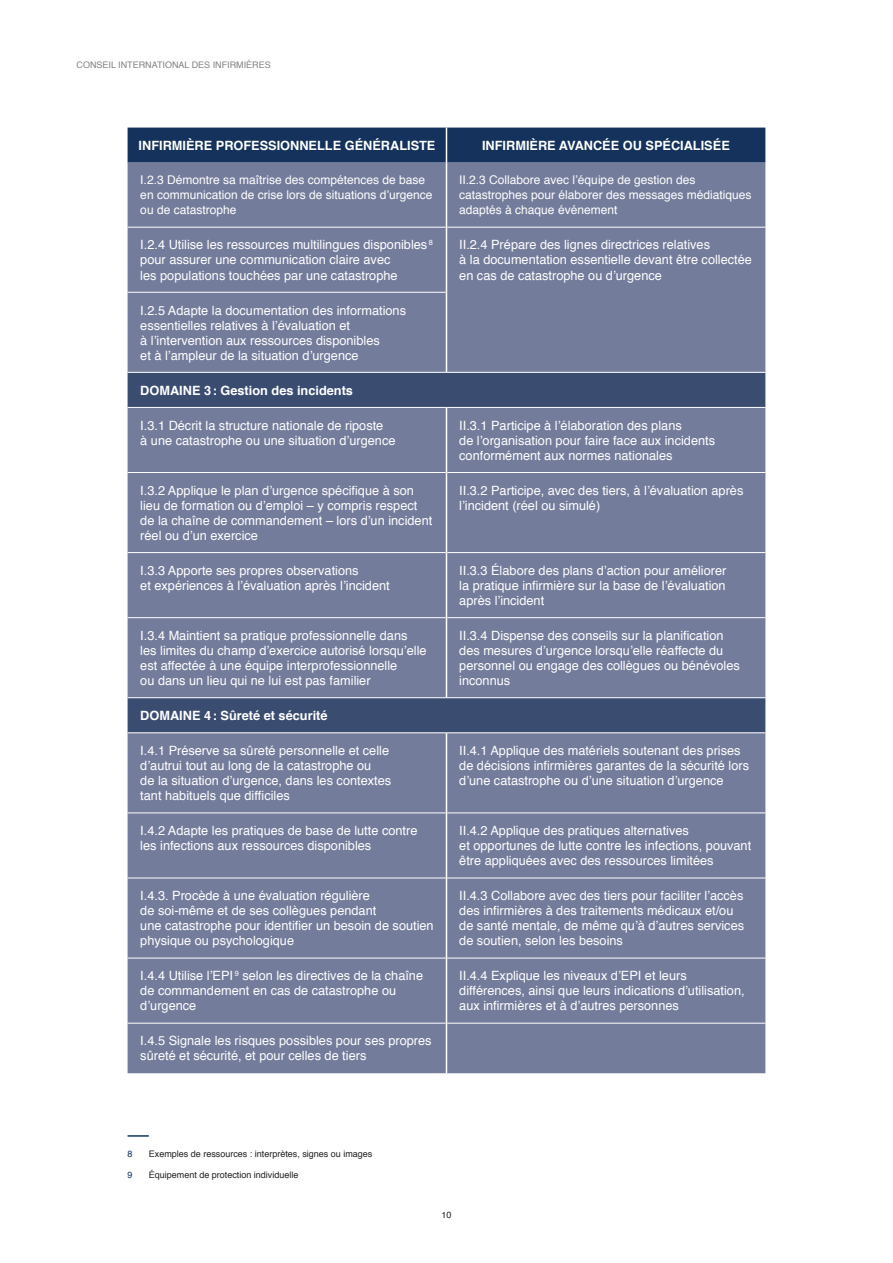
<style>
.page{position:relative;width:893px;height:1263px;background:#fff}
.page>*{position:absolute;margin:0;border:0;box-sizing:border-box;transform-origin:0 0}
.Table_body_text{font:12.75px/15px "Helvetica";color:#fff}
.Table_body_title{font:700 12.75px "Helvetica";color:#fff}
.Table_body_text-2{font:700 12.75px "Helvetica";color:#fff}
.Table_body_text-3{font:12px/15px "Helvetica";color:#fff}
.Footnote{font:9px "Helvetica";color:#231f20}
.t1{font:9px "Helvetica";color:#808285}
.Footnote-2{font:9px "Helvetica";color:#14325b}
</style>
<div class="page">
<div style="left:128px;top:128px;width:637px;height:35px;background:#14325b"></div>
<div style="left:128px;top:163px;width:637px;height:910px;background:#747c9b"></div>
<svg style="left:128px;top:373px;width:637px;height:359px;background:#697393"></svg>
<hr style="left:128px;top:372px;width:318px;height:1px;background:#fff">
<hr style="left:446px;top:372px;width:319px;height:1px;background:#fff">
<hr style="left:128px;top:292px;width:318px;height:1px;background:#fff">
<hr style="left:128px;top:407px;width:318px;height:1px;background:#fff">
<hr style="left:446px;top:407px;width:319px;height:1px;background:#fff">
<hr style="left:128px;top:472px;width:318px;height:1px;background:#fff">
<hr style="left:447px;top:472px;width:318px;height:1px;background:#fff">
<hr style="left:128px;top:552px;width:318px;height:1px;background:#fff">
<hr style="left:447px;top:552px;width:318px;height:1px;background:#fff">
<hr style="left:128px;top:617px;width:318px;height:1px;background:#fff">
<hr style="left:447px;top:617px;width:318px;height:1px;background:#fff">
<hr style="left:128px;top:697px;width:318px;height:1px;background:#fff">
<hr style="left:446px;top:697px;width:319px;height:1px;background:#fff">
<hr style="left:128px;top:732px;width:318px;height:1px;background:#fff">
<hr style="left:446px;top:732px;width:319px;height:1px;background:#fff">
<hr style="left:128px;top:812px;width:318px;height:1px;background:#fff">
<hr style="left:447px;top:812px;width:318px;height:1px;background:#fff">
<hr style="left:128px;top:878px;width:318px;height:1px;background:#fff">
<hr style="left:447px;top:878px;width:318px;height:1px;background:#fff">
<hr style="left:128px;top:958px;width:318px;height:1px;background:#fff">
<hr style="left:447px;top:958px;width:318px;height:1px;background:#fff">
<hr style="left:128px;top:1023px;width:318px;height:1px;background:#fff">
<hr style="left:447px;top:1023px;width:318px;height:1px;background:#fff">
<hr style="left:128px;top:227px;width:318px;height:1px;background:#fff">
<hr style="left:447px;top:227px;width:318px;height:1px;background:#fff">
<hr style="left:446px;top:163px;width:1px;height:64px;background:#fff">
<hr style="left:446px;top:227px;width:1px;height:65px;background:#fff">
<hr style="left:446px;top:292px;width:1px;height:80px;background:#fff">
<hr style="left:446px;top:408px;width:1px;height:64px;background:#fff">
<hr style="left:446px;top:472px;width:1px;height:81px;background:#fff">
<hr style="left:446px;top:553px;width:1px;height:65px;background:#fff">
<hr style="left:446px;top:618px;width:1px;height:79px;background:#fff">
<hr style="left:446px;top:733px;width:1px;height:80px;background:#fff">
<hr style="left:446px;top:813px;width:1px;height:65px;background:#fff">
<hr style="left:446px;top:878px;width:1px;height:80px;background:#fff">
<hr style="left:446px;top:958px;width:1px;height:65px;background:#fff">
<hr style="left:446px;top:1023px;width:1px;height:50px;background:#fff">
<hr style="left:446px;top:128px;width:1px;height:35px;background:#fff">
<hr style="left:128px;top:1135px;width:21px;height:2px;background:#14325b">
<p class="t1" style="left:77px;top:58px;width:196px">CONSEIL INTERNATIONAL DES INFIRMIÈRES</p>
<p class="Table_body_title" style="left:139px;top:135px;width:298px">INFIRMIÈRE PROFESSIONNELLE GÉNÉRALISTE</p>
<p class="Table_body_title" style="left:482px;top:135px;width:249px">INFIRMIÈRE AVANCÉE OU SPÉCIALISÉE</p>
<p class="Table_body_text-3" style="left:140px;top:173px;width:294px">I.2.3 Démontre sa maîtrise des compétences de base en communication de crise lors de situations d’urgence ou de catastrophe</p>
<p class="Table_body_text-3" style="left:459px;top:173px;width:294px">II.2.3 Collabore avec l’équipe de gestion des catastrophes pour élaborer des messages médiatiques adaptés à chaque événement</p>
<p class="Table_body_text" style="left:140px;top:238px;width:294px">I.2.4 Utilise les ressources multilingues disponibles <sup>8 </sup>pour assurer une communication claire avec<br>les populations touchées par une catastrophe</p>
<p class="Table_body_text" style="left:459px;top:238px;width:294px">II.2.4 Prépare des lignes directrices relatives<br>à la documentation essentielle devant être collectée en cas de catastrophe ou d’urgence</p>
<p class="Table_body_text" style="left:140px;top:303px;width:267px">I.2.5 Adapte la documentation des informations essentielles relatives à l’évaluation et<br>à l’intervention aux ressources disponibles<br>et à l’ampleur de la situation d’urgence</p>
<p class="Table_body_text-2" style="left:140px;top:380px;width:214px">DOMAINE 3: Gestion des incidents</p>
<p class="Table_body_text" style="left:140px;top:418px;width:257px">I.3.1 Décrit la structure nationale de riposte<br>à une catastrophe ou une situation d’urgence</p>
<p class="Table_body_text" style="left:459px;top:418px;width:257px">II.3.1 Participe à l’élaboration des plans<br>de l’organisation pour faire face aux incidents conformément aux normes nationales</p>
<p class="Table_body_text" style="left:140px;top:483px;width:293px">I.3.2 Applique le plan d’urgence spécifique à son lieu de formation ou d’emploi – y compris respect de la chaîne de commandement – lors d’un incident réel ou d’un exercice</p>
<p class="Table_body_text" style="left:459px;top:483px;width:286px">II.3.2 Participe, avec des tiers, à l’évaluation après l’incident (réel ou simulé)</p>
<p class="Table_body_text" style="left:140px;top:563px;width:251px">I.3.3 Apporte ses propres observations<br>et expériences à l’évaluation après l’incident</p>
<p class="Table_body_text" style="left:459px;top:563px;width:269px;text-align:justify">II.3.3 Élabore des plans d’action pour améliorer la pratique infirmière sur la base de l’évaluation après l’incident</p>
<p class="Table_body_text" style="left:140px;top:628px;width:288px">I.3.4 Maintient sa pratique professionnelle dans les limites du champ d’exercice autorisé lorsqu’elle est affectée à une équipe interprofessionnelle<br>ou dans un lieu qui ne lui est pas familier</p>
<p class="Table_body_text" style="left:459px;top:628px;width:282px">II.3.4 Dispense des conseils sur la planification des mesures d’urgence lorsqu’elle réaffecte du personnel ou engage des collègues ou bénévoles inconnus</p>
<p class="Table_body_text-2" style="left:140px;top:705px;width:189px">DOMAINE 4: Sûreté et sécurité</p>
<p class="Table_body_text" style="left:140px;top:743px;width:252px">I.4.1 Préserve sa sûreté personnelle et celle d’autrui tout au long de la catastrophe ou<br>de la situation d’urgence, dans les contextes tant habituels que difficiles</p>
<p class="Table_body_text" style="left:459px;top:743px;width:291px">II.4.1 Applique des matériels soutenant des prises de décisions infirmières garantes de la sécurité lors d’une catastrophe ou d’une situation d’urgence</p>
<p class="Table_body_text" style="left:140px;top:824px;width:279px">I.4.2 Adapte les pratiques de base de lutte contre les infections aux ressources disponibles</p>
<p class="Table_body_text" style="left:459px;top:824px;width:294px">II.4.2 Applique des pratiques alternatives<br>et opportunes de lutte contre les infections, pouvant être appliquées avec des ressources limitées</p>
<p class="Table_body_text" style="left:140px;top:889px;width:295px">I.4.3. Procède à une évaluation régulière<br>de soi‑même et de ses collègues pendant<br>une catastrophe pour identifier un besoin de soutien physique ou psychologique</p>
<p class="Table_body_text" style="left:459px;top:889px;width:286px">II.4.3 Collabore avec des tiers pour faciliter l’accès des infirmières à des traitements médicaux et/ou de santé mentale, de même qu’à d’autres services de soutien, selon les besoins</p>
<p class="Table_body_text" style="left:140px;top:969px;width:284px">I.4.4 Utilise l’EPI <sup>9</sup> selon les directives de la chaîne de commandement en cas de catastrophe ou d’urgence</p>
<p class="Table_body_text" style="left:459px;top:969px;width:287px">II.4.4 Explique les niveaux d’EPI et leurs différences, ainsi que leurs indications d’utilisation, aux infirmières et à d’autres personnes</p>
<p class="Table_body_text" style="left:140px;top:1034px;width:293px">I.4.5 Signale les risques possibles pour ses propres sûreté et sécurité, et pour celles de tiers</p>
<p class="Footnote-2" style="left:128px;top:1147px;width:7px">8</p>
<p class="Footnote" style="left:149px;top:1147px;width:225px">Exemples de ressources : interprètes, signes ou images</p>
<p class="Footnote-2" style="left:128px;top:1168px;width:7px">9</p>
<p class="Footnote" style="left:149px;top:1168px;width:151px">Équipement de protection individuelle</p>
<p class="Footnote" style="left:441px;top:1207px;width:12px">10</p>
</div>
